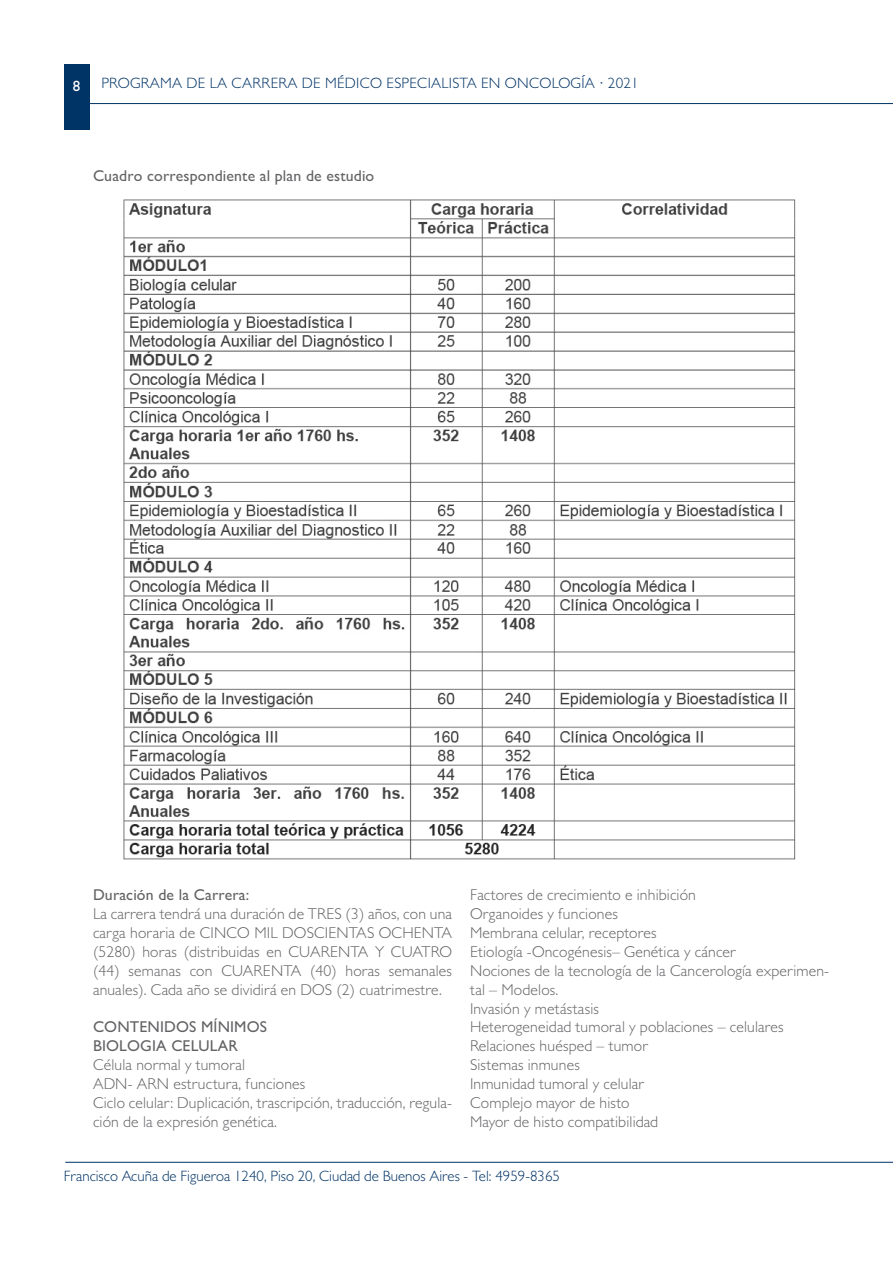
<style>
.page{position:relative;width:893px;height:1263px;background:#fff}
.page>*{position:absolute;margin:0;border:0;box-sizing:border-box;transform-origin:0 0}
.texto{font:300 15.75px/18.9px "Gill Sans";letter-spacing:.01em;color:#636366}
.texto-2{font:15.75px "M Gill Sans";letter-spacing:.01em;color:#636366}
.t1{font:300 15px "Gill Sans";color:#036}
.t2{font:300 15px "Gill Sans";letter-spacing:.02em;color:#036}
.t3{font:15px "M Gill Sans";color:#fff}
</style>
<div class="page">
<div style="left:64px;top:64px;width:26px;height:65px;background:#036"></div>
<hr style="left:66px;top:103px;width:827px;height:1px;background:#036">
<hr style="left:65px;top:1162px;width:828px;height:1px;background:#036">
<img style="left:123px;top:199px;width:673px;height:661px">
<p class="t3" style="left:73px;top:78px;width:9px">8</p>
<p class="t2" style="left:101px;top:74px;width:539px">PROGRAMA DE LA CARRERA DE MÉDICO ESPECIALISTA EN ONCOLOGÍA · 2021</p>
<p class="texto-2" style="left:93px;top:167px;width:283px">Cuadro correspondiente al plan de estudio</p>
<p class="texto-2" style="left:93px;top:886px;width:158px">Duración de la Carrera:</p>
<p class="texto" style="left:93px;top:904px;width:361px;text-align:justify">La carrera tendrá una duración de TRES (3) años, con una carga horaria de CINCO MIL DOSCIENTAS OCHENTA (5280) horas (distribuidas en CUARENTA Y CUATRO (44) semanas con CUARENTA (40) horas semanales anuales). Cada año se dividirá en DOS (2) cuatrimestre.</p>
<p class="texto-2" style="left:93px;top:1018px;width:176px">CONTENIDOS MÍNIMOS</p>
<p class="texto-2" style="left:93px;top:1037px;width:146px">BIOLOGIA CELULAR</p>
<p class="texto" style="left:93px;top:1055px;width:154px">Célula normal y tumoral</p>
<p class="texto" style="left:93px;top:1074px;width:214px">ADN- ARN estructura, funciones</p>
<p class="texto" style="left:93px;top:1093px;width:361px">Ciclo celular: Duplicación, trascripción, traducción, regula&shy;ción de la expresión genética.</p>
<p class="texto" style="left:470px;top:885px;width:227px">Factores de crecimiento e inhibición</p>
<p class="texto" style="left:470px;top:904px;width:149px">Organoides y funciones</p>
<p class="texto" style="left:470px;top:923px;width:188px">Membrana celular, receptores</p>
<p class="texto" style="left:470px;top:942px;width:268px">Etiología -Oncogénesis– Genética y cáncer</p>
<p class="texto" style="left:470px;top:961px;width:361px">Nociones de la tecnología de la Cancerología experimen&shy;tal – Modelos.</p>
<p class="texto" style="left:470px;top:998px;width:130px">Invasión y metástasis</p>
<p class="texto" style="left:470px;top:1017px;width:315px">Heterogeneidad tumoral y poblaciones – celulares</p>
<p class="texto" style="left:470px;top:1036px;width:180px">Relaciones huésped – tumor</p>
<p class="texto" style="left:470px;top:1055px;width:111px">Sistemas inmunes</p>
<p class="texto" style="left:470px;top:1074px;width:176px">Inmunidad tumoral y celular</p>
<p class="texto" style="left:470px;top:1093px;width:161px">Complejo mayor de histo</p>
<p class="texto" style="left:470px;top:1112px;width:190px">Mayor de histo compatibilidad</p>
<p class="t1" style="left:64px;top:1167px;width:498px">Francisco Acuña de Figueroa 1240, Piso 20, Ciudad de Buenos Aires - Tel: 4959-8365</p>
</div>
